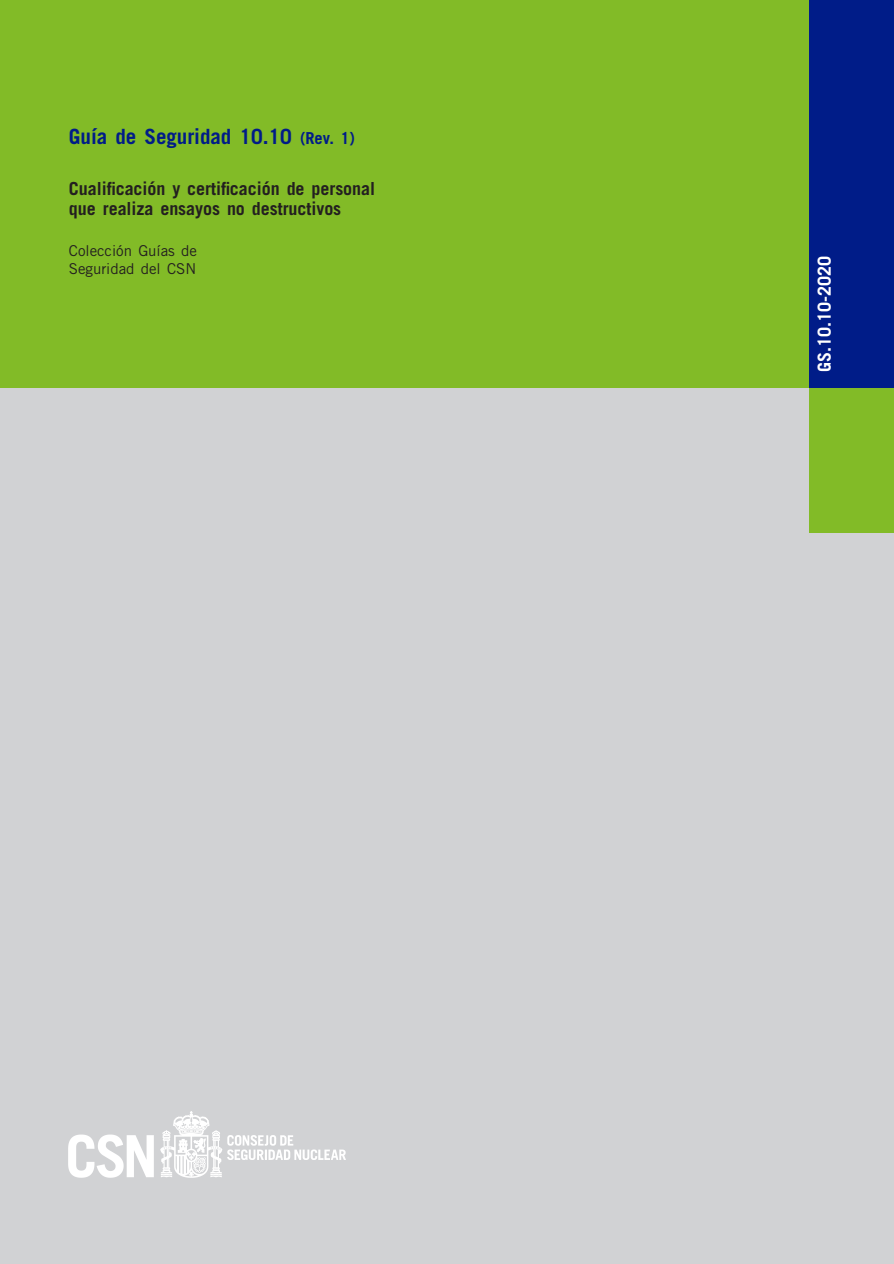
<style>
.page{position:relative;width:894px;height:1264px;background:#fff}
.page>*{position:absolute;margin:0;border:0;box-sizing:border-box;transform-origin:0 0}
.t1{font:700 21px "Trade Gothic LT Std";letter-spacing:-.005em;color:#001c88}
.t2{font:700 18px/19.5px "Trade Gothic LT Std";letter-spacing:-.005em;color:#231f20}
.t3{font:700 18px "Trade Gothic LT Std";letter-spacing:-.005em;color:#fff}
.t4{font:15px/18px "Trade Gothic LT Std";letter-spacing:-.005em;color:#231f20}
.s1{font-size:16.5px}
</style>
<div class="page">
<div style="left:0;top:0;width:893px;height:1263px;background:#d1d2d4"></div>
<div style="left:0;top:0;width:893px;height:388px;background:#82bb27"></div>
<div style="left:809px;top:0;width:84px;height:388px;background:#001c88"></div>
<div style="left:809px;top:388px;width:84px;height:144px;background:#82bb27"></div>
<img style="left:69px;top:1111px;width:276px;height:66px">
<p class="t1" style="left:69px;top:123px;width:287px">Guía de Seguridad 10.10 <span class="s1">(Rev. 1)</span></p>
<p class="t2" style="left:69px;top:179px;width:307px">Cualificación y certificación de personal que realiza ensayos no destructivos</p>
<p class="t4" style="left:69px;top:241px;width:129px">Colección Guías de<br>Seguridad del CSN</p>
<p class="t3" style="left:813px;top:372px;width:117px;rotate:-90deg">GS.10.10-2020</p>
</div>
